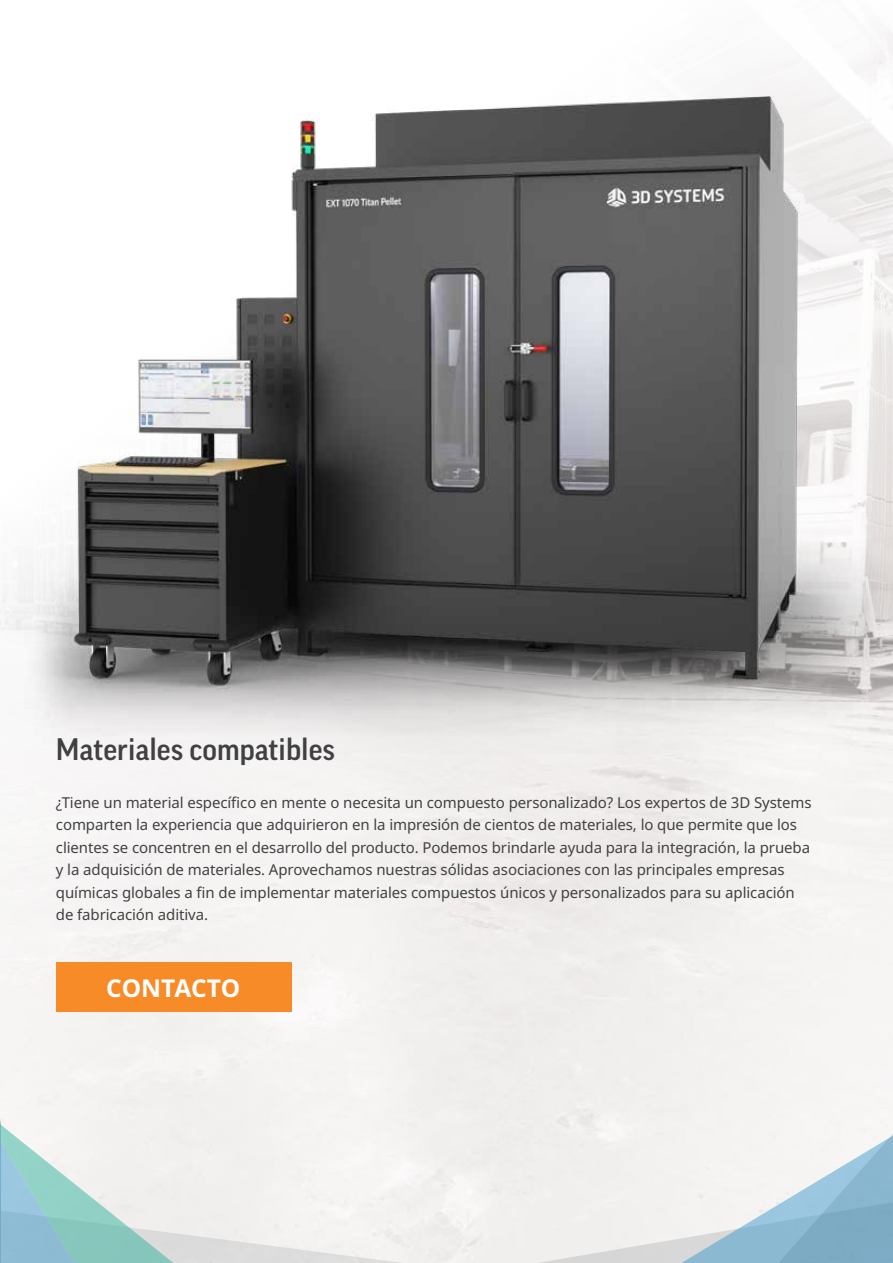
<style>
.page{position:relative;width:893px;height:1263px;background:#fff}
.page>*{position:absolute;margin:0;border:0;box-sizing:border-box;transform-origin:0 0}
.t1{font:500 30px "Good Pro";color:#414042}
.t2{font:700 24.45px "Noto Sans";letter-spacing:-.01em;color:#fff}
.t3{font:15px/22.5px "Noto Sans";letter-spacing:-.005em;color:#414042}
</style>
<div class="page">
<div style="left:520px;top:1042px;width:156px;height:221px;background:#f1efee"></div>
<svg style="left:676px;top:1042px;width:217px;height:221px;fill:#f5f3f2"></svg>
<svg style="left:1px;top:1109px;width:437px;height:154px"></svg>
<img style="left:0;top:0;width:1px;height:1263px">
<div style="left:56px;top:962px;width:236px;height:50px;background:#f68b28"></div>
<img style="left:24px;top:97px;width:869px;height:658px">
<h1 class="t1" style="left:56px;top:732px;width:281px">Materiales compatibles</h1>
<p class="t3" style="left:56px;top:791px;width:757px">¿Tiene un material específico en mente o necesita un compuesto personalizado? Los expertos de 3D Systems comparten la experiencia que adquirieron en la impresión de cientos de materiales, lo que permite que los clientes se concentren en el desarrollo del producto. Podemos brindarle ayuda para la integración, la prueba y la adquisición de materiales. Aprovechamos nuestras sólidas asociaciones con las principales empresas químicas globales a fin de implementar materiales compuestos únicos y personalizados para su aplicación de fabricación aditiva.</p>
<h2 class="t2" style="left:106px;top:970px;width:135px">CONTACTO</h2>
</div>
